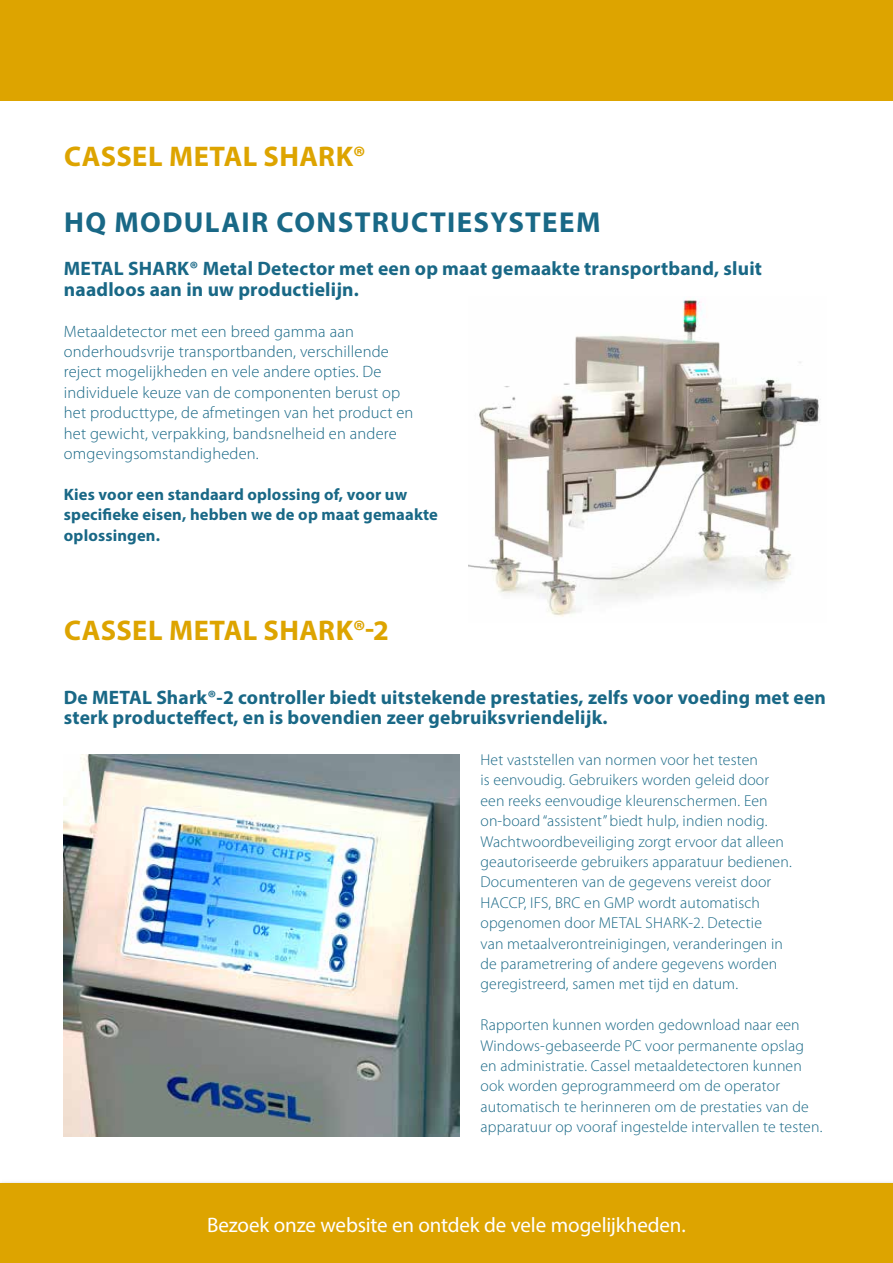
<style>
.page{position:relative;width:893px;height:1263px;background:#fff}
.page>*{position:absolute;margin:0;border:0;box-sizing:border-box;transform-origin:0 0}
.t1{font:700 28.95px "Myriad Pro";letter-spacing:.045em;color:#196886}
.t2{font:700 28.5px "Myriad Pro";letter-spacing:.015em;color:#dda400}
.t3{font:21px "Myriad Pro";letter-spacing:-.005em;color:#fff}
.t4{font:700 19.5px/20.4px "Myriad Pro";letter-spacing:.01em;color:#196886}
.t5{font:300 16.5px/20.4px "Myriad Pro";letter-spacing:.01em;color:#196886}
.t6{font:700 16.5px/20.4px "Myriad Pro";letter-spacing:.01em;color:#196886}
.t7{font:300 15.75px/20.4px "Myriad Pro";letter-spacing:.01em;color:#196886}
</style>
<div class="page">
<div style="left:0;top:0;width:893px;height:100px;background:#dda400"></div>
<div style="left:0;top:1179px;width:893px;height:84px;background:#f8f8f8"></div>
<div style="left:0;top:1183px;width:893px;height:80px;background:#dda400"></div>
<img style="left:64px;top:754px;width:395px;height:383px">
<img style="left:468px;top:299px;width:353px;height:318px">
<h2 class="t2" style="left:64px;top:138px;width:303px">CASSEL METAL SHARK®</h2>
<h1 class="t1" style="left:64px;top:203px;width:538px">HQ MODULAIR CONSTRUCTIESYSTEEM</h1>
<p class="t4" style="left:64px;top:258px;width:700px">METAL SHARK® Metal Detector met een op maat gemaakte transportband, sluit naadloos aan in uw productielijn.</p>
<p class="t5" style="left:64px;top:321px;width:351px">Metaaldetector met een breed gamma aan onderhoudsvrije transportbanden, verschillende reject mogelijkheden en vele andere opties. De individuele keuze van de componenten berust op het producttype, de afmetingen van het product en het gewicht, verpakking, bandsnelheid en andere omgevingsomstandigheden.</p>
<p class="t6" style="left:64px;top:483px;width:376px">Kies voor een standaard oplossing of, voor uw specifieke eisen, hebben we de op maat gemaakte oplossingen.</p>
<h2 class="t2" style="left:64px;top:612px;width:326px">CASSEL METAL SHARK®-2</h2>
<p class="t4" style="left:64px;top:686px;width:764px">De METAL Shark®-2 controller biedt uitstekende prestaties, zelfs voor voeding met een sterk producteffect, en is bovendien zeer gebruiksvriendelijk.</p>
<p class="t7" style="left:480px;top:749px;width:313px">Het vaststellen van normen voor het testen<br>is eenvoudig. Gebruikers worden geleid door een reeks eenvoudige kleurenschermen. Een on-board “assistent” biedt hulp, indien nodig.<br>Wachtwoordbeveiliging zorgt ervoor dat alleen geautoriseerde gebruikers apparatuur bedienen.<br>Documenteren van de gegevens vereist door HACCP, IFS, BRC en GMP wordt automatisch opgenomen door METAL SHARK-2. Detectie<br>van metaalverontreinigingen, veranderingen in de parametrering of andere gegevens worden geregistreerd, samen met tijd en datum.</p>
<p class="t7" style="left:480px;top:1015px;width:343px">Rapporten kunnen worden gedownload naar een Windows-gebaseerde PC voor permanente opslag en administratie. Cassel metaaldetectoren kunnen ook worden geprogrammeerd om de operator automatisch te herinneren om de prestaties van de apparatuur op vooraf ingestelde intervallen te testen.</p>
<h3 class="t3" style="left:207px;top:1212px;width:480px">Bezoek onze website en ontdek de vele mogelijkheden.</h3>
</div>
